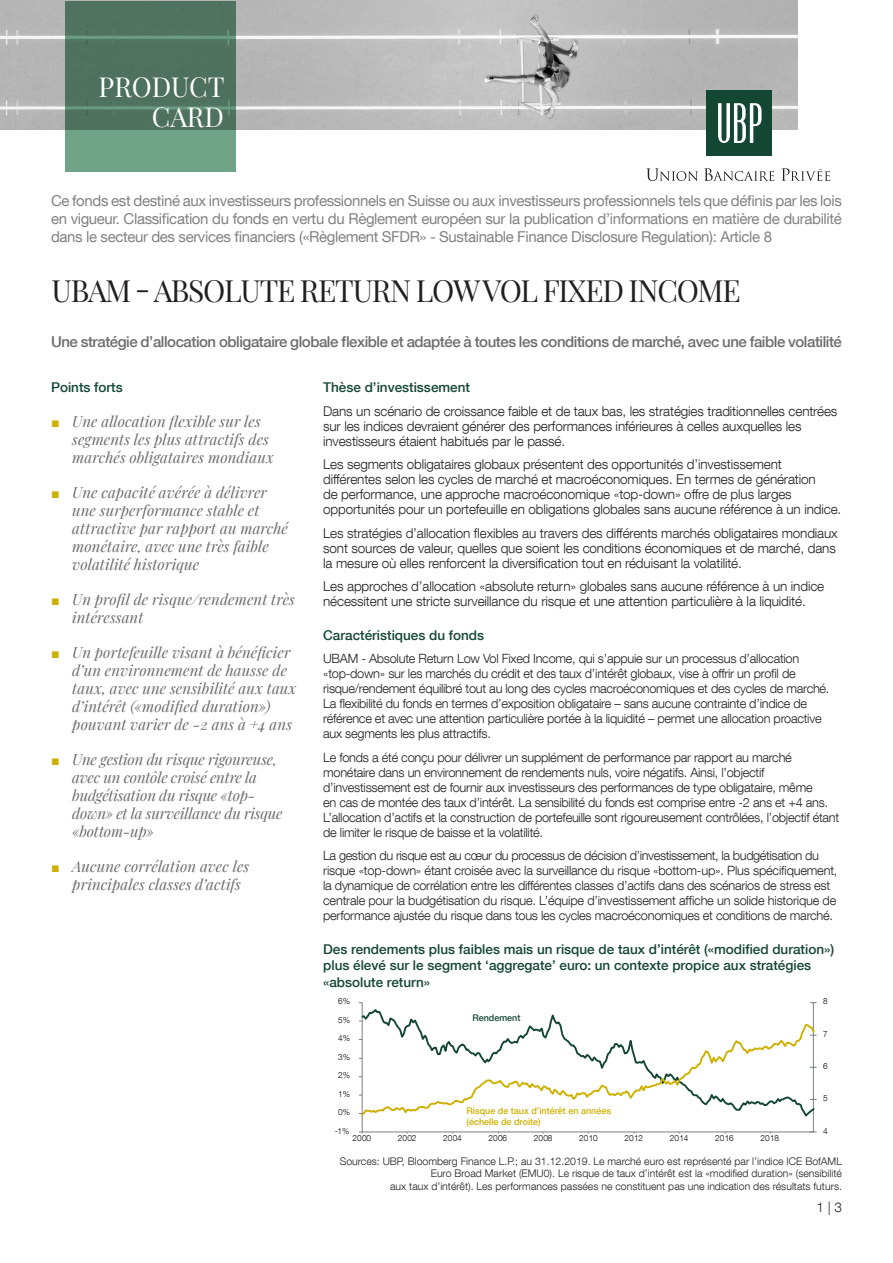
<style>
.page{position:relative;width:893px;height:1263px;background:#fff}
.page>*{position:absolute;margin:0;border:0;box-sizing:border-box;transform-origin:0 0}
.nom_du_fonds{font:30px "Playfair Display";letter-spacing:-.04em;color:#231f20}
.t1{font:27px "Playfair Display";color:#fff}
.t2{font:italic 15px/18px "Playfair Display";letter-spacing:.005em;color:#6c6d70}
.For_qualified_invest{font:15px/18px "Helvetica Neue LT Com";letter-spacing:-.025em;color:#808285;text-align:justify}
.t3{font:italic 15px/18px "Playfair Display";letter-spacing:-.015em;color:#6c6d70}
.Texte_Intro_65{font:500 15px "Helvetica Neue LT Com";letter-spacing:-.03em;color:#6c6d70}
.Texte{font:300 13.5px/15px "Helvetica Neue LT Com";letter-spacing:-.01em;color:#231f20}
.Titre_Niv_2{font:500 13.5px/16.5px "Helvetica Neue LT Com";color:#144634}
.Texte-2{font:300 12.75px/15px "Helvetica Neue LT Com";letter-spacing:-.02em;color:#231f20}
.Sources{font:300 10.5px/12.6px "Helvetica Neue LT Com";color:#231f20;text-align:right}
.t4{font:500 9.15px/10.9px "Helvetica Neue LT Com";color:#ceb000}
.t5{font:500 9.15px "Helvetica Neue LT Com";color:#144634}
.t6{font:300 8.4px "Helvetica Neue LT Com";letter-spacing:-.015em;color:#000001}
.s1{font-family:"Arial";font-style:normal;font-size:14.25px;color:#ceb000}
</style>
<div class="page">
<hr style="left:813px;top:1003px;width:1px;height:129px;background:#7b7e7f">
<hr style="left:362px;top:1003px;width:1px;height:129px;background:#7b7e7f">
<hr style="left:362px;top:1131px;width:451px;height:1px;background:#7b7e7f">
<svg style="left:360px;top:1007px;width:454px;height:111px"></svg>
<svg style="left:359px;top:1021px;width:458px;height:96px"></svg>
<img style="left:0;top:0;width:797px;height:130px">
<svg style="left:65px;top:1px;width:170px;height:170px;fill:#4f7360"></svg>
<svg style="left:646px;top:168px;width:52px;height:13px"></svg>
<svg style="left:704px;top:168px;width:70px;height:13px"></svg>
<svg style="left:781px;top:168px;width:49px;height:13px"></svg>
<div style="left:706px;top:90px;width:66px;height:66px;background:#144634"></div>
<svg style="left:718px;top:103px;width:43px;height:40px"></svg>
<p class="t1" style="left:99px;top:66px;width:128px">PRODUCT</p>
<p class="t1" style="left:152px;top:96px;width:74px">CARD</p>
<p class="For_qualified_invest" style="left:51px;top:192px;width:792px">Ce fonds est destiné aux investisseurs professionnels en Suisse ou aux investisseurs professionnels tels que définis par les lois en vigueur. Classification du fonds en vertu du Règlement européen sur la publication d’informations en matière de durabilité dans le secteur des services financiers («Règlement SFDR» - Sustainable Finance Disclosure Regulation): Article 8</p>
<p class="nom_du_fonds" style="left:52px;top:268px;width:691px">UBAM - ABSOLUTE RETURN LOW VOL FIXED INCOME</p>
<p class="Texte_Intro_65" style="left:51px;top:332px;width:792px">Une stratégie d’allocation obligataire globale flexible et adaptée à toutes les conditions de marché, avec une faible volatilité</p>
<p class="Titre_Niv_2" style="left:323px;top:379px;width:148px">Thèse d’investissement</p>
<p class="Texte" style="left:323px;top:403px;width:516px">Dans un scénario de croissance faible et de taux bas, les stratégies traditionnelles centrées sur les indices devraient générer des performances inférieures à celles auxquelles les investisseurs étaient habitués par le passé.</p>
<p class="Texte" style="left:323px;top:457px;width:520px">Les segments obligataires globaux présentent des opportunités d’investissement différentes selon les cycles de marché et macroéconomiques. En termes de génération<br>de performance, une approche macroéconomique «top-down» offre de plus larges opportunités pour un portefeuille en obligations globales sans aucune référence à un indice.</p>
<p class="Texte" style="left:323px;top:525px;width:516px">Les stratégies d’allocation flexibles au travers des différents marchés obligataires mondiaux sont sources de valeur, quelles que soient les conditions économiques et de marché, dans la mesure où elles renforcent la diversification tout en réduisant la volatilité.</p>
<p class="Texte" style="left:323px;top:579px;width:503px">Les approches d’allocation «absolute return» globales sans aucune référence à un indice nécessitent une stricte surveillance du risque et une attention particulière à la liquidité.</p>
<p class="Titre_Niv_2" style="left:323px;top:626px;width:163px">Caractéristiques du fonds</p>
<p class="Texte-2" style="left:323px;top:651px;width:508px">UBAM - Absolute Return Low Vol Fixed Income, qui s’appuie sur un processus d’allocation «top-down» sur les marchés du crédit et des taux d’intérêt globaux, vise à offrir un profil de risque/rendement équilibré tout au long des cycles macroéconomiques et des cycles de marché.<br>La flexibilité du fonds en termes d’exposition obligataire – sans aucune contrainte d’indice de référence et avec une attention particulière portée à la liquidité – permet une allocation proactive aux segments les plus attractifs.</p>
<p class="Texte-2" style="left:323px;top:749px;width:518px">Le fonds a été conçu pour délivrer un supplément de performance par rapport au marché monétaire dans un environnement de rendements nuls, voire négatifs. Ainsi, l’objectif d’investissement est de fournir aux investisseurs des performances de type obligataire, même<br>en cas de montée des taux d’intérêt. La sensibilité du fonds est comprise entre -2 ans et +4 ans.<br>L’allocation d’actifs et la construction de portefeuille sont rigoureusement contrôlées, l’objectif étant de limiter le risque de baisse et la volatilité.</p>
<p class="Texte-2" style="left:323px;top:848px;width:516px">La gestion du risque est au cœur du processus de décision d’investissement, la budgétisation du risque «top-down» étant croisée avec la surveillance du risque «bottom-up». Plus spécifiquement, la dynamique de corrélation entre les différentes classes d’actifs dans des scénarios de stress est centrale pour la budgétisation du risque. L’équipe d’investissement affiche un solide historique de performance ajustée du risque dans tous les cycles macroéconomiques et conditions de marché.</p>
<p class="Titre_Niv_2" style="left:51px;top:379px;width:73px">Points forts</p>
<p class="t2" style="left:72px;top:411px;width:203px;text-indent:-21px"><span class="s1">■</span> Une allocation flexible sur les segments les plus attractifs des marchés obligataires mondiaux</p>
<p class="t2" style="left:72px;top:483px;width:217px;text-indent:-21px"><span class="s1">■</span> Une capacité avérée à délivrer une surperformance stable et attractive par rapport au marché monétaire, avec une très faible volatilité historique</p>
<p class="t2" style="left:72px;top:590px;width:224px;text-indent:-21px"><span class="s1">■</span> Un profil de risque/rendement très intéressant</p>
<p class="t2" style="left:72px;top:643px;width:226px;text-indent:-21px"><span class="s1">■</span> Un portefeuille visant à bénéficier d’un environnement de hausse de taux, avec une sensibilité aux taux d’intérêt («modified duration») pouvant varier de -2 ans à +4 ans</p>
<p class="t3" style="left:72px;top:750px;width:212px;text-indent:-21px"><span class="s1">■</span> Une gestion du risque rigoureuse, avec un contôle croisé entre la budgétisation du risque «top&shy;down» et la surveillance du risque «bottom-up»</p>
<p class="t2" style="left:72px;top:857px;width:178px;text-indent:-21px"><span class="s1">■</span> Aucune corrélation avec les principales classes d’actifs</p>
<p class="Titre_Niv_2" style="left:323px;top:940px;width:512px">Des rendements plus faibles mais un risque de taux d’intérêt («modified duration») plus élevé sur le segment ‘aggregate’ euro: un contexte propice aux stratégies «absolute return»</p>
<p class="t6" style="left:338px;top:996px;width:13px">6%</p>
<p class="t6" style="left:338px;top:1015px;width:13px">5%</p>
<p class="t6" style="left:338px;top:1033px;width:13px">4%</p>
<p class="t6" style="left:338px;top:1052px;width:13px">3%</p>
<p class="t6" style="left:338px;top:1070px;width:13px">2%</p>
<p class="t6" style="left:338px;top:1088px;width:13px">1%</p>
<p class="t5" style="left:472px;top:1012px;width:50px">Rendement</p>
<p class="t4" style="left:466px;top:1105px;width:146px">Risque de taux d’intérêt en années (échelle de droite)</p>
<p class="t6" style="left:338px;top:1107px;width:13px">0%</p>
<p class="t6" style="left:335px;top:1125px;width:16px">-1%</p>
<p class="t6" style="left:353px;top:1132px;width:20px">2000</p>
<p class="t6" style="left:398px;top:1132px;width:20px">2002</p>
<p class="t6" style="left:443px;top:1132px;width:20px">2004</p>
<p class="t6" style="left:489px;top:1132px;width:20px">2006</p>
<p class="t6" style="left:534px;top:1132px;width:20px">2008</p>
<p class="t6" style="left:579px;top:1132px;width:20px">2010</p>
<p class="t6" style="left:625px;top:1132px;width:20px">2012</p>
<p class="t6" style="left:670px;top:1132px;width:20px">2014</p>
<p class="t6" style="left:715px;top:1132px;width:20px">2016</p>
<p class="t6" style="left:761px;top:1132px;width:20px">2018</p>
<p class="t6" style="left:823px;top:996px;width:6px">8</p>
<p class="t6" style="left:823px;top:1028px;width:6px">7</p>
<p class="t6" style="left:823px;top:1061px;width:6px">6</p>
<p class="t6" style="left:823px;top:1093px;width:6px">5</p>
<p class="t6" style="left:823px;top:1125px;width:6px">4</p>
<p class="Sources" style="left:340px;top:1154px;width:504px">Sources: UBP, Bloomberg Finance L.P.; au 31.12.2019. Le marché euro est représenté par l’indice ICE BofAML<br>Euro Broad Market (EMU0). Le risque de taux d’intérêt est la «modified duration» (sensibilité<br>aux taux d’intérêt). Les performances passées ne constituent pas une indication des résultats futurs.</p>
<p class="Texte" style="left:816px;top:1199px;width:27px">1 | 3</p>
</div>
